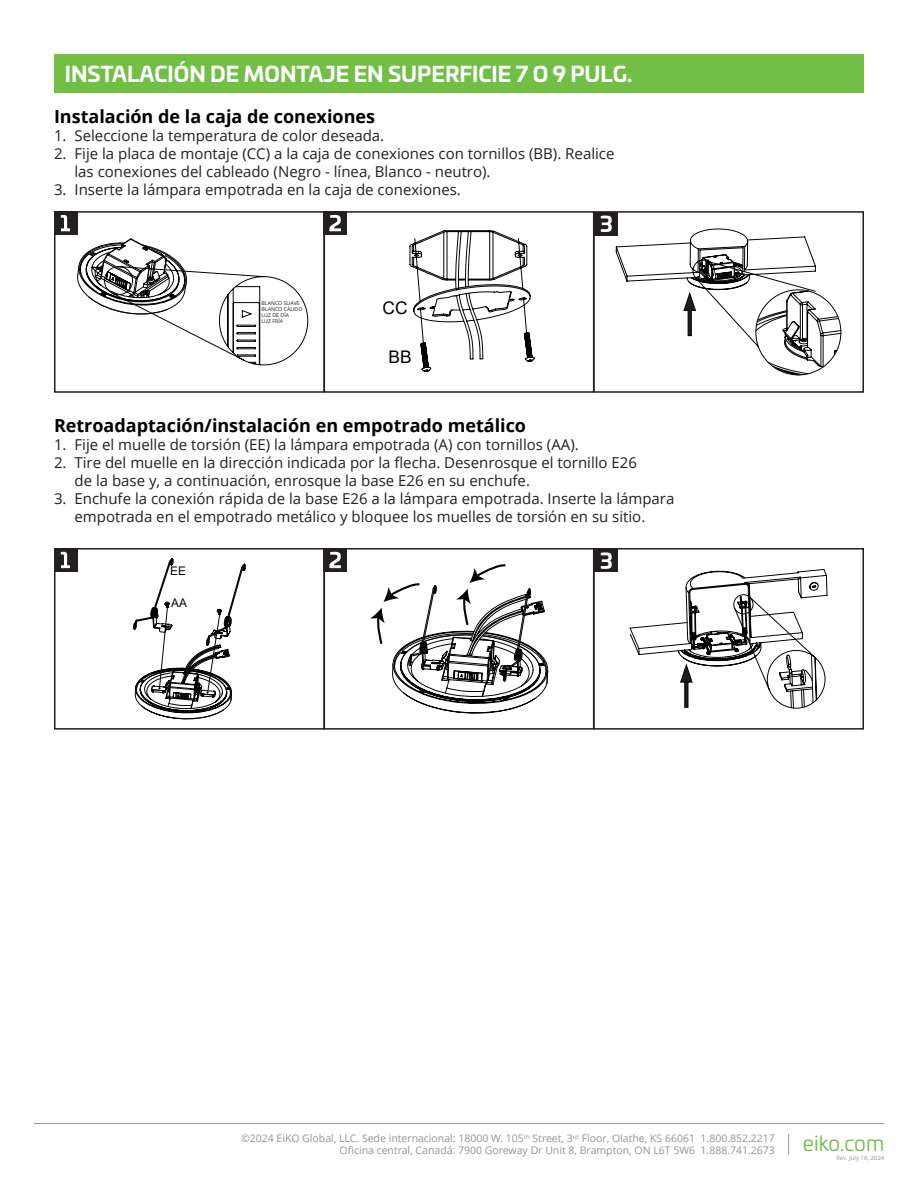
<style>
.page{position:relative;width:918px;height:1188px;background:#fff}
.page>*{position:absolute;margin:0;border:0;box-sizing:border-box;transform-origin:0 0}
.t1{font:700 21px "Univia Pro";color:#fff}
.t2{font:21px "Univia Pro";color:#71bf44}
.Table_Note{font:700 18px "Open Sans";color:#000}
.t3{font:17.4px "Arial";color:#040503}
.t4{font:15px/18px "Open Sans";color:#231f20}
.t5{font:11.85px "Arial";color:#040503}
.t6{font:10.5px/12px "Open Sans";color:#939598;text-align:right}
.t7{font:6px "Open Sans";color:#939598}
.t8{font:5.25px "Open Sans";color:#231f20}
</style>
<div class="page">
<svg style="left:788px;top:1134px;width:1px;height:20px"></svg>
<hr style="left:34px;top:1123px;width:850px;height:1px;background:#939598">
<div style="left:54px;top:54px;width:810px;height:38px;background:#71bf44"></div>
<div style="left:54px;top:211px;width:23px;height:24px;background:#231f20"></div>
<div style="left:54px;top:211px;width:271px;height:182px;border:2px solid #231f20"></div>
<svg style="left:61px;top:215px;width:9px;height:16px"></svg>
<svg style="left:77px;top:238px;width:231px;height:127px"></svg>
<div style="left:324px;top:211px;width:23px;height:24px;background:#231f20"></div>
<div style="left:324px;top:211px;width:270px;height:182px;border:2px solid #231f20"></div>
<svg style="left:329px;top:215px;width:12px;height:16px"></svg>
<div style="left:593px;top:211px;width:271px;height:182px;border:2px solid #231f20"></div>
<div style="left:595px;top:212px;width:23px;height:23px;background:#231f20"></div>
<svg style="left:409px;top:230px;width:126px;height:142px"></svg>
<svg style="left:601px;top:216px;width:241px;height:160px"></svg>
<div style="left:54px;top:548px;width:23px;height:23px;background:#231f20"></div>
<div style="left:54px;top:548px;width:271px;height:182px;border:2px solid #231f20"></div>
<svg style="left:61px;top:552px;width:9px;height:16px"></svg>
<div style="left:324px;top:548px;width:23px;height:23px;background:#231f20"></div>
<div style="left:324px;top:548px;width:270px;height:182px;border:2px solid #231f20"></div>
<svg style="left:329px;top:552px;width:12px;height:16px"></svg>
<div style="left:593px;top:548px;width:271px;height:182px;border:2px solid #231f20"></div>
<div style="left:595px;top:549px;width:23px;height:23px;background:#231f20"></div>
<svg style="left:601px;top:552px;width:11px;height:17px"></svg>
<svg style="left:133px;top:558px;width:113px;height:162px"></svg>
<svg style="left:370px;top:564px;width:179px;height:150px"></svg>
<svg style="left:629px;top:569px;width:199px;height:140px"></svg>
<p class="t1" style="left:65px;top:57px;width:569px">INSTALACIÓN DE MONTAJE EN SUPERFICIE 7 O 9 PULG.</p>
<p class="Table_Note" style="left:54px;top:103px;width:323px">Instalación de la caja de conexiones</p>
<p class="t4" style="left:54px;top:126px;width:332px">1. Seleccione la temperatura de color deseada.</p>
<p class="t4" style="left:75px;top:144px;width:541px;text-indent:-21px">2. Fije la placa de montaje (CC) a la caja de conexiones con tornillos (BB). Realice las conexiones del cableado (Negro - línea, Blanco - neutro).</p>
<p class="t4" style="left:54px;top:180px;width:408px">3. Inserte la lámpara empotrada en la caja de conexiones.</p>
<p class="t8" style="left:262px;top:300px;width:40px">BLANCO SUAVE</p>
<p class="t8" style="left:262px;top:306px;width:42px">BLANCO CÁLIDO</p>
<p class="t8" style="left:262px;top:312px;width:29px">LUZ DE DÍA</p>
<p class="t8" style="left:262px;top:318px;width:23px">LUZ FRÍA</p>
<p class="t3" style="left:383px;top:296px;width:27px">CC</p>
<p class="t3" style="left:389px;top:345px;width:25px">BB</p>
<p class="Table_Note" style="left:54px;top:413px;width:474px">Retroadaptación/instalación en empotrado metálico</p>
<p class="t4" style="left:54px;top:435px;width:526px">1. Fije el muelle de torsión (EE) la lámpara empotrada (A) con tornillos (AA).</p>
<p class="t4" style="left:75px;top:453px;width:564px;text-indent:-21px">2. Tire del muelle en la dirección indicada por la flecha. Desenrosque el tornillo E26 de la base y, a continuación, enrosque la base E26 en su enchufe.</p>
<p class="t4" style="left:54px;top:489px;width:622px;text-align:center">3. Enchufe la conexión rápida de la base E26 a la lámpara empotrada. Inserte la lámpara empotrada en el empotrado metálico y bloquee los muelles de torsión en su sitio.</p>
<p class="t5" style="left:170px;top:563px;width:17px">EE</p>
<p class="t5" style="left:171px;top:595px;width:17px">AA</p>
<p class="t6" style="left:241px;top:1132px;width:535px">©2024 EiKO Global, LLC. Sede internacional: 18000 W. 105<sup>th</sup> Street, 3<sup>rd</sup> Floor, Olathe, KS 66061 1.800.852.2217<br>Oficina central, Canadá: 7900 Goreway Dr Unit 8, Brampton, ON L6T 5W6 1.888.741.2673</p>
<h1 class="t2" style="left:803px;top:1128px;width:83px">eiko.com</h1>
<p class="t7" style="left:836px;top:1154px;width:50px">Rev. July 18, 2024</p>
</div>
